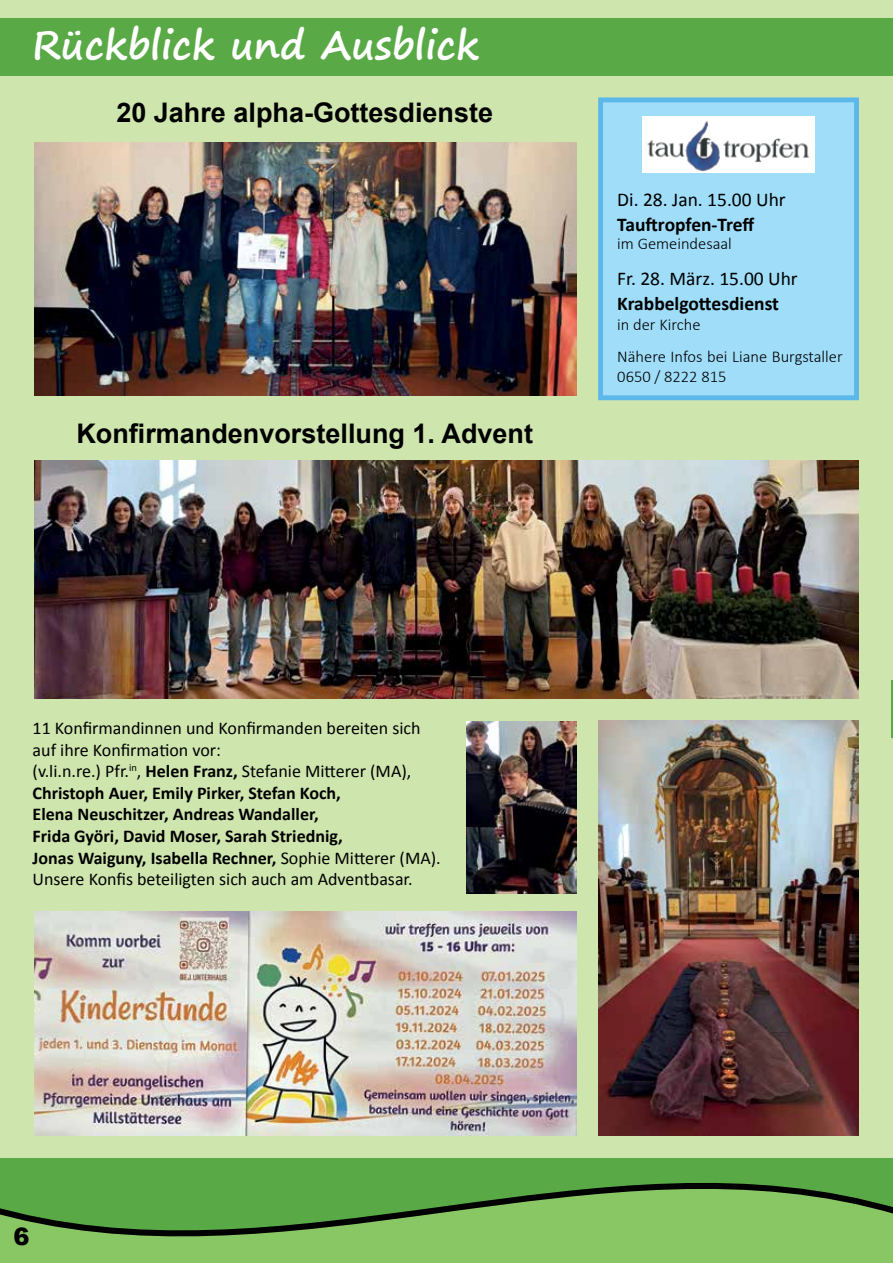
<style>
.page{position:relative;width:893px;height:1263px;background:#fff}
.page>*{position:absolute;margin:0;border:0;box-sizing:border-box;transform-origin:0 0}
.t1{font:700 39px "Segoe Print";color:#fff}
.t2{font:700 27px "Arial";color:#000}
.t3{font:900 24px "Arial";color:#000}
.t4{font:19.5px "Calibri";color:#000}
.t5{font:700 19.5px "Calibri";color:#000}
.t6{font:18px/21.6px "Calibri";color:#000}
.t7{font:300 16.5px/32.5px "Calibri";color:#000}
.s1{font-weight:700}
</style>
<div class="page">
<div style="left:0;top:0;width:893px;height:1121px;background:#cfe5ae"></div>
<svg style="left:0;top:1123px;width:893px;height:140px;background:#7db762"></svg>
<div style="left:0;top:18px;width:893px;height:58px;background:#59aa47"></div>
<hr style="left:892px;top:680px;width:1px;height:58px;background:#59aa47">
<img style="left:34px;top:142px;width:543px;height:253px">
<img style="left:34px;top:911px;width:543px;height:224px">
<div style="left:598px;top:97px;width:261px;height:303px;background:#9fddf9;border:5px solid #5bb8e8"></div>
<img style="left:642px;top:116px;width:172px;height:56px">
<img style="left:34px;top:460px;width:825px;height:238px">
<img style="left:598px;top:721px;width:260px;height:414px">
<img style="left:466px;top:722px;width:111px;height:171px">
<h1 class="t1" style="left:33px;top:9px;width:448px">Rückblick und Ausblick</h1>
<h2 class="t2" style="left:116px;top:94px;width:378px">20 Jahre alpha-Gottesdienste</h2>
<h2 class="t2" style="left:76px;top:415px;width:458px">Konfirmandenvorstellung 1. Advent</h2>
<p class="t4" style="left:617px;top:187px;width:170px">Di. 28. Jan. 15.00 Uhr</p>
<p class="t5" style="left:617px;top:212px;width:139px">Tauftropfen-Treff</p>
<p class="t7" style="left:617px;top:227px;width:116px">im Gemeindesaal</p>
<p class="t4" style="left:617px;top:266px;width:182px">Fr. 28. März. 15.00 Uhr</p>
<p class="t5" style="left:617px;top:291px;width:163px">Krabbelgottesdienst</p>
<p class="t7" style="left:617px;top:308px;width:227px">in der Kirche<br>Nähere Infos bei Liane Burgstaller</p>
<p class="t7" style="left:617px;top:360px;width:111px">0650 / 8222 815</p>
<p class="t6" style="left:33px;top:717px;width:410px">11 Konfirmandinnen und Konfirmanden bereiten sich auf ihre Konfirmation vor:<br>(v.li.n.re.) Pfr.<sup>in</sup>, <span class="s1">Helen Franz,</span> Stefanie Mitterer (MA), <span class="s1">Christoph Auer, Emily Pirker, Stefan Koch,<br>Elena Neuschitzer, Andreas Wandaller,<br>Frida Györi, David Moser, Sarah Striednig,<br>Jonas Waiguny, Isabella Rechner,</span> Sophie Mitterer (MA).<br>Unsere Konfis beteiligten sich auch am Adventbasar.</p>
<h3 class="t3" style="left:14px;top:1219px;width:18px">6</h3>
</div>
